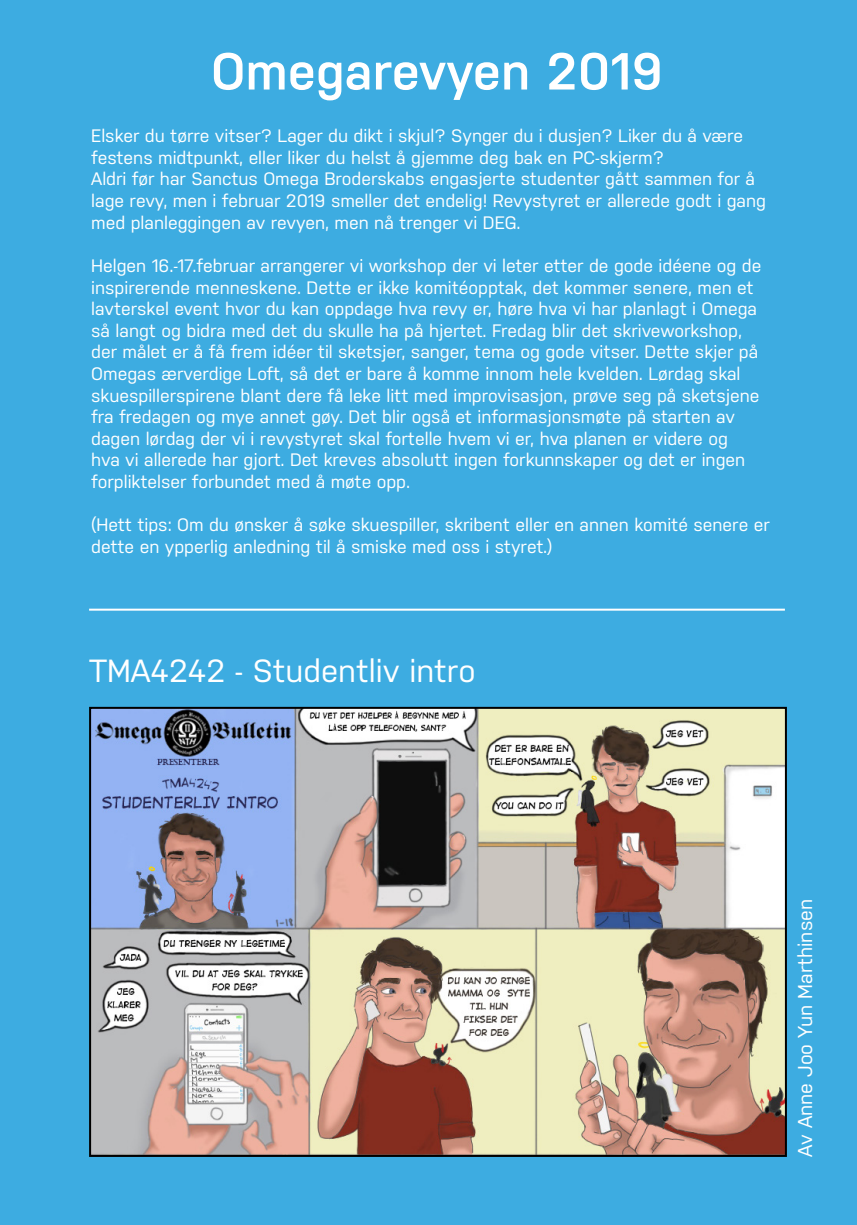
<style>
.page{position:relative;width:857px;height:1225px;background:#fff}
.page>*{position:absolute;margin:0;border:0;box-sizing:border-box;transform-origin:0 0}
.t1{font:600 52px "Nudista";color:#fff}
.t2{font:32px "Nudista";color:#fff}
.t3{font:20px "Nudista";color:#fff}
.t4{font:18px/21.6px "Nudista";color:#fff}
</style>
<div class="page">
<div style="left:0;top:0;width:856px;height:1225px;background:#3dace1"></div>
<img style="left:92px;top:710px;width:691px;height:444px">
<div style="left:89px;top:707px;width:697px;height:450px;border:2px solid #000"></div>
<hr style="left:89px;top:608px;width:695px;height:2px;background:#fff">
<p class="t1" style="left:211px;top:41px;width:453px">Omegarevyen 2019</p>
<p class="t4" style="left:91px;top:125px;width:653px">Elsker du tørre vitser? Lager du dikt i skjul? Synger du i dusjen? Liker du å være festens midtpunkt, eller liker du helst å gjemme deg bak en PC-skjerm?</p>
<p class="t4" style="left:91px;top:168px;width:676px">Aldri før har Sanctus Omega Broderskabs engasjerte studenter gått sammen for å lage revy, men i februar 2019 smeller det endelig! Revystyret er allerede godt i gang med planleggingen av revyen, men nå trenger vi DEG.</p>
<p class="t4" style="left:91px;top:255px;width:671px">Helgen 16.-17.februar arrangerer vi workshop der vi leter etter de gode idéene og de inspirerende menneskene. Dette er ikke komitéopptak, det kommer senere, men et lavterskel event hvor du kan oppdage hva revy er, høre hva vi har planlagt i Omega så langt og bidra med det du skulle ha på hjertet. Fredag blir det skriveworkshop, der målet er å få frem idéer til sketsjer, sanger, tema og gode vitser. Dette skjer på Omegas ærverdige Loft, så det er bare å komme innom hele kvelden. Lørdag skal skuespillerspirene blant dere få leke litt med improvisasjon, prøve seg på sketsjene fra fredagen og mye annet gøy. Det blir også et informasjonsmøte på starten av dagen lørdag der vi i revystyret skal fortelle hvem vi er, hva planen er videre og<br>hva vi allerede har gjort. Det kreves absolutt ingen forkunnskaper og det er ingen forpliktelser forbundet med å møte opp.</p>
<p class="t4" style="left:91px;top:514px;width:679px">(Hett tips: Om du ønsker å søke skuespiller, skribent eller en annen komité senere er dette en ypperlig anledning til å smiske med oss i styret.)</p>
<p class="t2" style="left:89px;top:652px;width:387px">TMA4242 - Studentliv intro</p>
<p class="t3" style="left:793px;top:1157px;width:259px;rotate:-90deg">Av Anne Joo Yun Marthinsen</p>
</div>
